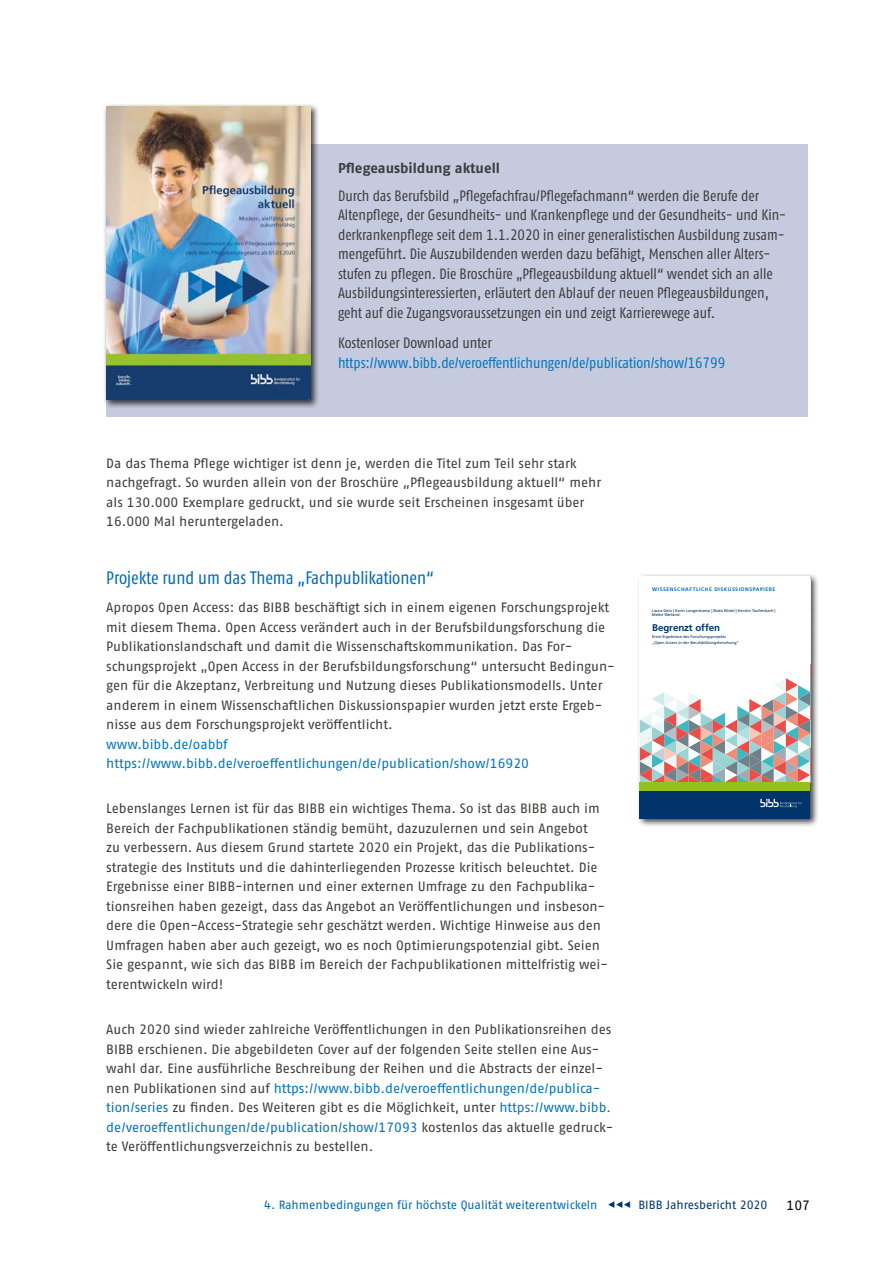
<style>
.page{position:relative;width:893px;height:1263px;background:#fff}
.page>*{position:absolute;margin:0;border:0;box-sizing:border-box;transform-origin:0 0}
.id496{font:condensed 18px "Fago Pro";color:#0069b4}
.id558{font:condensed 15px/19.5px "Fago Pro";color:#3c3c3b}
.id558-2{font:condensed 15px/19.5px "Fago Pro";color:#0075bc}
.id554{font:700 14.25px "Fago Pro";color:#3c3c3b}
.t1{font:13.5px/19.5px "Fago Pro";letter-spacing:-.005em;color:#3c3c3b}
.t2{font:13.5px "Fago Pro";color:#0075bc}
.t3{font:13.5px "Fago Pro";color:#000}
.t4{font:12px "Fago Pro";color:#0069b4}
.t5{font:700 9.75px "Frutiger LT Std";letter-spacing:-.005em;color:#00336a}
.t6{font:700 5.1px "Frutiger LT Std";letter-spacing:.1em;color:#0069b4}
.t7{font:4.05px/5.1px "Frutiger LT Std";letter-spacing:-.005em;color:#00336a}
.s1{color:#3c3c3b}
.s2{color:#0075bc}
.s3{color:#00336a}
</style>
<div class="page">
<div style="left:106px;top:145px;width:702px;height:272px;background:#c5cadf"></div>
<div style="left:103px;top:103px;width:217px;height:306px;background:#000;opacity:.75"></div>
<img style="left:106px;top:106px;width:205px;height:294px">
<div style="left:637px;top:573px;width:182px;height:254px;background:#000;opacity:.75"></div>
<svg style="left:640px;top:579px;width:170px;height:203px"></svg>
<div style="left:640px;top:782px;width:170px;height:9px;background:#95c11f"></div>
<div style="left:640px;top:791px;width:170px;height:28px;background:#00336a"></div>
<svg style="left:760px;top:799px;width:42px;height:9px"></svg>
<p class="id554" style="left:338px;top:159px;width:163px">Pflegeausbildung aktuell</p>
<p class="id558" style="left:338px;top:186px;width:450px">Durch das Berufsbild „Pflegefachfrau/Pflegefachmann“ werden die Berufe der Altenpflege, der Gesundheits- und Krankenpflege und der Gesundheits- und Kin&shy;derkrankenpflege seit dem 1.1.2020 in einer generalistischen Ausbildung zusam&shy;mengeführt. Die Auszubildenden werden dazu befähigt, Menschen aller Alters&shy;stufen zu pflegen. Die Broschüre „Pflegeausbildung aktuell“ wendet sich an alle Ausbildungsinteressierten, erläutert den Ablauf der neuen Pflegeausbildungen, geht auf die Zugangsvoraussetzungen ein und zeigt Karrierewege auf.</p>
<p class="id558-2" style="left:338px;top:333px;width:389px"><span class="s1">Kostenloser Download unter </span>https://www.bibb.de/veroeffentlichungen/de/publication/show/16799</p>
<p class="t1" style="left:106px;top:453px;width:496px">Da das Thema Pflege wichtiger ist denn je, werden die Titel zum Teil sehr stark nachgefragt. So wurden allein von der Broschüre „Pflegeausbildung aktuell“ mehr als 130.000 Exemplare gedruckt, und sie wurde seit Erscheinen insgesamt über 16.000 Mal heruntergeladen.</p>
<h3 class="id496" style="left:106px;top:567px;width:329px">Projekte rund um das Thema „Fachpublikationen“</h3>
<p class="t1" style="left:106px;top:598px;width:510px">Apropos Open Access: das BIBB beschäftigt sich in einem eigenen Forschungsprojekt mit diesem Thema. Open Access verändert auch in der Berufsbildungsforschung die Publikationslandschaft und damit die Wissenschaftskommunikation. Das For&shy;schungsprojekt „Open Access in der Berufsbildungsforschung“ untersucht Bedingun&shy;gen für die Akzeptanz, Verbreitung und Nutzung dieses Publikationsmodells. Unter anderem in einem Wissenschaftlichen Diskussionspapier wurden jetzt erste Ergeb&shy;nisse aus dem Forschungsprojekt veröffentlicht.</p>
<p class="t2" style="left:106px;top:736px;width:123px">www. bibb.de/oabbf</p>
<p class="t2" style="left:106px;top:756px;width:424px">https://www. bibb.de/veroeffentlichungen/de/publication/show/16920</p>
<p class="t1" style="left:106px;top:799px;width:503px">Lebenslanges Lernen ist für das BIBB ein wichtiges Thema. So ist das BIBB auch im Bereich der Fachpublikationen ständig bemüht, dazuzulernen und sein Angebot<br>zu verbessern. Aus diesem Grund startete 2020 ein Projekt, das die Publikations&shy;strategie des Instituts und die dahinterliegenden Prozesse kritisch beleuchtet. Die Ergebnisse einer BIBB-internen und einer externen Umfrage zu den Fachpublika&shy;tionsreihen haben gezeigt, dass das Angebot an Veröffentlichungen und insbeson&shy;dere die Open-Access-Strategie sehr geschätzt werden. Wichtige Hinweise aus den Umfragen haben aber auch gezeigt, wo es noch Optimierungspotenzial gibt. Seien Sie gespannt, wie sich das BIBB im Bereich der Fachpublikationen mittelfristig wei&shy;terentwickeln wird!</p>
<p class="t1" style="left:106px;top:1019px;width:508px">Auch 2020 sind wieder zahlreiche Veröffentlichungen in den Publikationsreihen des BIBB erschienen. Die abgebildeten Cover auf der folgenden Seite stellen eine Aus&shy;wahl dar. Eine ausführliche Beschreibung der Reihen und die Abstracts der einzel&shy;nen Publikationen sind auf <span class="s2">https://www. bibb.de/veroeffentlichungen/de/publica&shy;tion/series</span> zu finden. Des Weiteren gibt es die Möglichkeit, unter <span class="s2">https://www. bibb. de/veroeffentlichungen/de/publication/show/17093</span> kostenlos das aktuelle gedruck&shy;te Veröffentlichungsverzeichnis zu bestellen.</p>
<p class="t6" style="left:652px;top:586px;width:125px">WISSENSCHAFTLICHE DISKUSSIONSPAPIERE</p>
<p class="t7" style="left:652px;top:608px;width:125px">Laura Getz | Karin Langenkamp | Bodo Rödel | Kerstin Taufenbach |<br>Meike Weiland</p>
<p class="t5" style="left:652px;top:622px;width:69px">Begrenzt offen</p>
<p class="t7" style="left:652px;top:634px;width:88px">Erste Ergebnisse des Forschungsprojekts „Open Access in der Berufsbildungsforschung“</p>
<p class="t4" style="left:264px;top:1198px;width:505px">4. Rahmenbedingungen für höchste Qualität weiterentwickeln <span class="s3">◀◀◀ BIBB Jahresbericht 2020</span></p>
<p class="t3" style="left:787px;top:1197px;width:25px">107</p>
</div>
